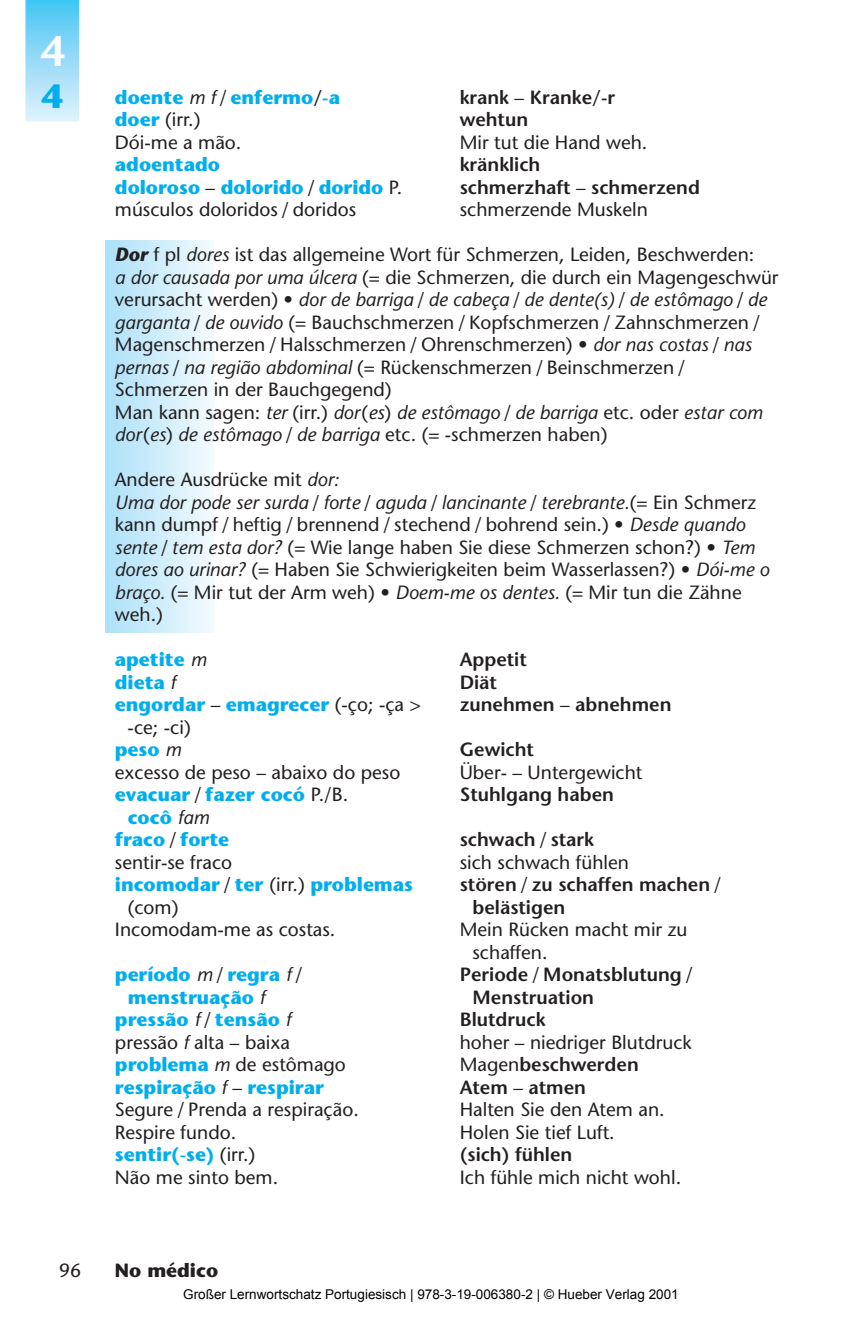
<style>
.page{position:relative;width:862px;height:1327px;background:#fff}
.page>*{position:absolute;margin:0;border:0;box-sizing:border-box;transform-origin:0 0}
.t1{font:600 42.75px "Stone Sans";color:#fff}
.t2{font:700 33.75px "Stone Sans";color:#00aeef}
.t3{font:19.12px/22.5px "Stone Sans";color:#231f20}
.t4{font:700 19.12px/22.5px "Stone Sans";color:#00aeef;text-align:center}
.t5{font:600 19.12px "Stone Sans";color:#231f20}
.t6{font:700 19.12px "Stone Sans";color:#231f20}
.t7{font:13.5px "Arial";color:#000}
.s1{font-weight:400;font-style:italic;color:#231f20}
.s2{font-weight:400;color:#231f20}
.s3{font-weight:600;color:#231f20}
.s4{font-weight:400}
.s5{font-weight:700;color:#00aeef}
.s6{font-weight:700;font-style:italic}
.s7{font-style:italic}
.s8{font-weight:600}
</style>
<div class="page">
<div style="left:105px;top:241px;width:109px;height:391px;background:linear-gradient(to right,#ace0f9,#f3fafd)"></div>
<div style="left:26px;top:0;width:53px;height:121px;background:linear-gradient(to bottom,#47c5f4,#e4f1fc)"></div>
<h1 class="t1" style="left:40px;top:34px;width:26px">4</h1>
<h2 class="t2" style="left:42px;top:83px;width:23px">4</h2>
<p class="t3" style="left:59px;top:1261px;width:23px">96</p>
<p class="t4" style="left:115px;top:88px;width:227px">doente <span class="s1">m f</span> <span class="s2">/</span> enfermo<span class="s3">/</span>-a</p>
<p class="t5" style="left:459px;top:89px;width:157px">krank <span class="s4">–</span> Kranke/-r</p>
<p class="t3" style="left:115px;top:110px;width:87px"><span class="s5">doer</span> (irr.)</p>
<p class="t5" style="left:459px;top:112px;width:70px">wehtun</p>
<p class="t3" style="left:115px;top:133px;width:128px">Dói-me a mão.</p>
<p class="t3" style="left:459px;top:133px;width:189px">Mir tut die Hand weh.</p>
<p class="t4" style="left:115px;top:155px;width:106px">adoentado</p>
<p class="t5" style="left:459px;top:157px;width:82px">kränklich</p>
<p class="t4" style="left:115px;top:178px;width:289px">doloroso <span class="s2">–</span> dolorido <span class="s2">/</span> dorido <span class="s2">P.</span></p>
<p class="t5" style="left:459px;top:179px;width:242px">schmerzhaft <span class="s4">–</span> schmerzend</p>
<p class="t3" style="left:115px;top:200px;width:243px">músculos doloridos / doridos</p>
<p class="t3" style="left:459px;top:200px;width:189px">schmerzende Muskeln</p>
<p class="t3" style="left:115px;top:245px;width:664px"><span class="s6">Dor</span> f pl <span class="s7">dores</span> ist das allgemeine Wort für Schmerzen, Leiden, Beschwerden:<br><span class="s7">a dor causada por uma úlcera</span> (= die Schmerzen, die durch ein Magengeschwür verursacht werden) • <span class="s7">dor de barriga</span> / <span class="s7">de cabeça</span> / <span class="s7">de dente(s)</span> / <span class="s7">de estômago</span> / <span class="s7">de garganta</span> / <span class="s7">de ouvido</span> (= Bauchschmerzen / Kopfschmerzen / Zahnschmerzen / Magenschmerzen / Halsschmerzen / Ohrenschmerzen) • <span class="s7">dor nas costas</span> / <span class="s7">nas pernas</span> / <span class="s7">na região abdominal</span> (= Rückenschmerzen / Beinschmerzen / Schmerzen in der Bauchgegend)<br>Man kann sagen: <span class="s7">ter</span> (irr.) <span class="s7">dor</span>(<span class="s7">es</span>) <span class="s7">de estômago</span> / <span class="s7">de barriga</span> etc. oder <span class="s7">estar com dor</span>(<span class="s7">es</span>) <span class="s7">de estômago</span> / <span class="s7">de barriga</span> etc. (= -schmerzen haben)</p>
<p class="t3" style="left:115px;top:470px;width:655px">Andere Ausdrücke mit <span class="s7">dor:<br>Uma dor pode ser surda</span> / <span class="s7">forte</span> / <span class="s7">aguda</span> / <span class="s7">lancinante</span> / <span class="s7">terebrante.</span>(= Ein Schmerz kann dumpf / heftig / brennend / stechend / bohrend sein.) • <span class="s7">Desde quando sente</span> / <span class="s7">tem esta dor?</span> (= Wie lange haben Sie diese Schmerzen schon?) • <span class="s7">Tem dores ao urinar?</span> (= Haben Sie Schwierigkeiten beim Wasserlassen?) • <span class="s7">Dói-me o braço.</span> (= Mir tut der Arm weh) • <span class="s7">Doem-me os dentes.</span> (= Mir tun die Zähne weh.)</p>
<p class="t4" style="left:115px;top:650px;width:93px">apetite <span class="s1">m</span></p>
<p class="t5" style="left:459px;top:652px;width:69px">Appetit</p>
<p class="t4" style="left:115px;top:673px;width:62px">dieta <span class="s1">f</span></p>
<p class="t5" style="left:459px;top:675px;width:39px">Diät</p>
<p class="t4" style="left:115px;top:695px;width:307px">engordar <span class="s2">–</span> emagrecer <span class="s2">(-ço; -ça &gt;</span></p>
<p class="t5" style="left:459px;top:697px;width:213px">zunehmen <span class="s4">–</span> abnehmen</p>
<p class="t3" style="left:115px;top:718px;width:77px;text-indent:13px">-ce; -ci) <span class="s5">peso</span> <span class="s7">m</span></p>
<p class="t5" style="left:459px;top:742px;width:76px">Gewicht</p>
<p class="t3" style="left:115px;top:763px;width:287px">excesso de peso – abaixo do peso</p>
<p class="t3" style="left:459px;top:763px;width:184px">Über- – Untergewicht</p>
<p class="t4" style="left:115px;top:785px;width:235px">evacuar <span class="s2">/</span> fazer cocó <span class="s2">P./B.</span></p>
<p class="t5" style="left:459px;top:787px;width:156px">Stuhlgang haben</p>
<p class="t4" style="left:115px;top:808px;width:116px">cocô <span class="s1">fam </span>fraco <span class="s2">/</span> forte</p>
<p class="t5" style="left:459px;top:832px;width:136px">schwach <span class="s4">/</span> stark</p>
<p class="t3" style="left:115px;top:853px;width:119px">sentir-se fraco</p>
<p class="t3" style="left:459px;top:853px;width:171px">sich schwach fühlen</p>
<p class="t4" style="left:115px;top:875px;width:299px">incomodar <span class="s2">/</span> ter <span class="s2">(irr.)</span> problemas</p>
<p class="t5" style="left:459px;top:877px;width:263px">stören <span class="s4">/</span> zu schaffen machen <span class="s4">/</span></p>
<p class="t3" style="left:128px;top:898px;width:52px">(com)</p>
<p class="t5" style="left:472px;top:899px;width:94px">belästigen</p>
<p class="t3" style="left:115px;top:920px;width:222px">Incomodam-me as costas.</p>
<p class="t3" style="left:472px;top:920px;width:216px;text-indent:-13px">Mein Rücken macht mir zu schaffen.</p>
<p class="t4" style="left:115px;top:965px;width:189px">período <span class="s1">m</span> <span class="s2">/</span> regra <span class="s1">f</span> <span class="s2">/</span></p>
<p class="t5" style="left:459px;top:967px;width:235px">Periode <span class="s4">/</span> Monatsblutung <span class="s4">/</span></p>
<p class="t4" style="left:128px;top:988px;width:139px">menstruação <span class="s1">f</span></p>
<p class="t5" style="left:472px;top:989px;width:123px">Menstruation</p>
<p class="t4" style="left:115px;top:1010px;width:178px">pressão <span class="s1">f</span> <span class="s2">/</span> tensão <span class="s1">f</span></p>
<p class="t5" style="left:459px;top:1012px;width:87px">Blutdruck</p>
<p class="t3" style="left:115px;top:1033px;width:176px">pressão <span class="s7">f</span> alta – baixa</p>
<p class="t3" style="left:459px;top:1033px;width:233px">hoher – niedriger Blutdruck</p>
<p class="t3" style="left:115px;top:1055px;width:232px"><span class="s5">problema</span> <span class="s7">m</span> de estômago</p>
<p class="t5" style="left:459px;top:1057px;width:180px"><span class="s4">Magen</span>beschwerden</p>
<p class="t4" style="left:115px;top:1078px;width:210px">respiração <span class="s1">f</span> <span class="s2">–</span> respirar</p>
<p class="t5" style="left:459px;top:1079px;width:128px">Atem <span class="s4">–</span> atmen</p>
<p class="t3" style="left:115px;top:1100px;width:245px">Segure / Prenda a respiração.</p>
<p class="t3" style="left:459px;top:1100px;width:206px">Halten Sie den Atem an.</p>
<p class="t3" style="left:115px;top:1123px;width:123px">Respire fundo.</p>
<p class="t3" style="left:459px;top:1123px;width:156px">Holen Sie tief Luft.</p>
<p class="t4" style="left:115px;top:1145px;width:142px">sentir(<span class="s8">-</span>se) <span class="s2">(irr.)</span></p>
<p class="t5" style="left:459px;top:1147px;width:114px">(sich) fühlen</p>
<p class="t3" style="left:115px;top:1168px;width:165px">Não me sinto bem.</p>
<p class="t3" style="left:459px;top:1168px;width:223px">Ich fühle mich nicht wohl.</p>
<p class="t6" style="left:115px;top:1263px;width:105px">No médico</p>
<p class="t7" style="left:183px;top:1285px;width:496px">Großer Lernwortschatz Portugiesisch | 978-3-19-006380-2 | © Hueber Verlag 2001</p>
</div>
